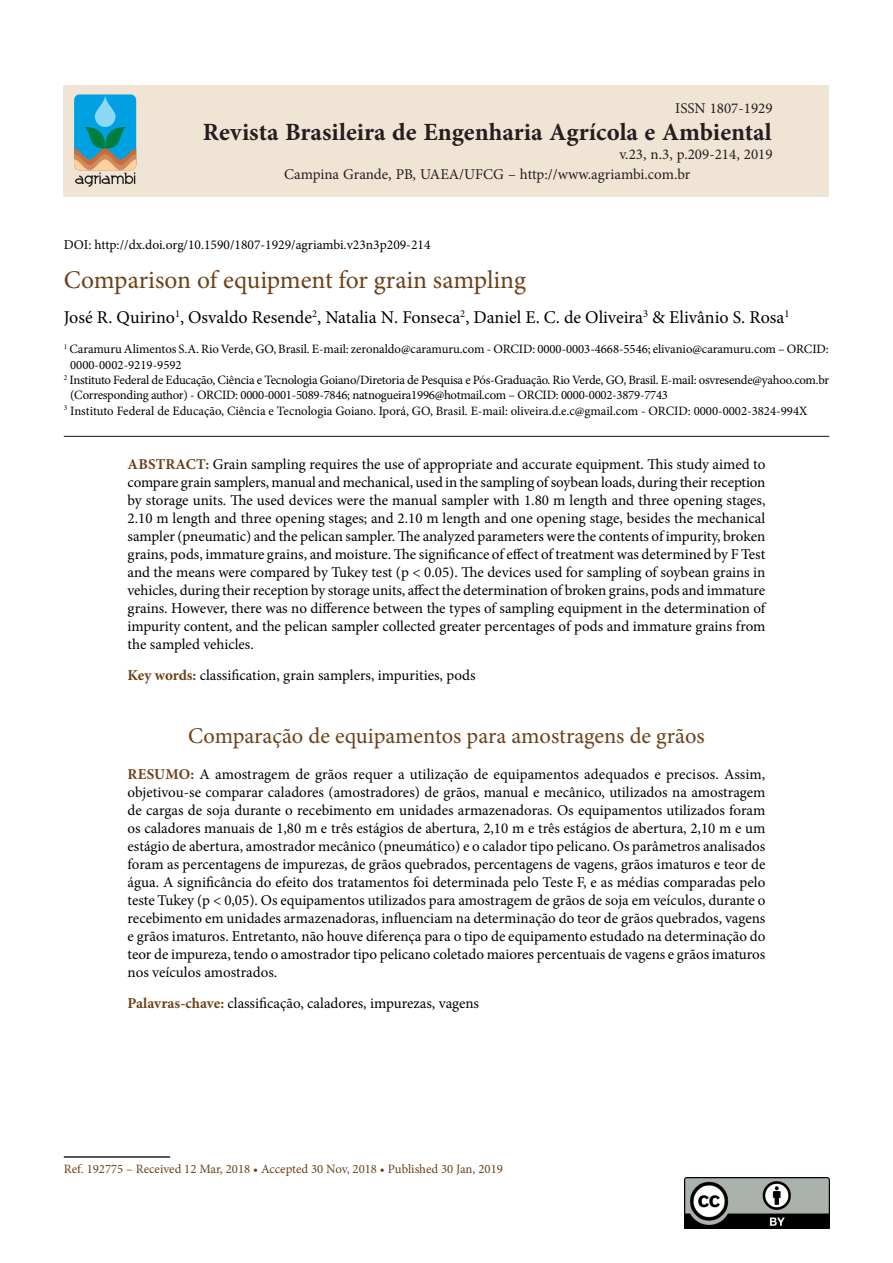
<style>
.page{position:relative;width:893px;height:1263px;background:#fff}
.page>*{position:absolute;margin:0;border:0;box-sizing:border-box;transform-origin:0 0}
.Titulo_RBEAA{font:25.5px "Minion Pro";letter-spacing:-.005em;color:#6c4118}
.Corpo_do_Texto{font:700 24.75px "Minion Pro";letter-spacing:-.005em;color:#231f20}
.Texto_Resumo_RBEAA{font:22.5px "Minion Pro";color:#6c4118}
.Autores_RBEAA{font:18px "Minion Pro";color:#000}
.Texto_Resumo_RBEAA-2{font:15px/18px "Minion Pro";color:#000;text-align:justify}
.Corpo_do_Texto-2{font:15px "Minion Pro";color:#231f20}
.t1{font:13.5px "Minion Pro";color:#000}
.t2{font:12.75px/15.3px "Minion Pro";letter-spacing:-.015em;color:#000}
.t3{font:12.75px "Minion Pro";color:#6c4118}
.s1{font-weight:700;color:#6c4118}
</style>
<div class="page">
<div style="left:64px;top:85px;width:765px;height:111px;background:#f0e4d4"></div>
<svg style="left:74px;top:94px;width:62px;height:93px;background:#54a3b5"></svg>
<hr style="left:64px;top:436px;width:765px;height:1px;background:#231f20">
<hr style="left:64px;top:1156px;width:106px;height:2px;background:#231f20">
<img style="left:684px;top:1178px;width:145px;height:51px">
<p class="Corpo_do_Texto-2" style="left:675px;top:99px;width:99px">ISSN 1807-1929</p>
<p class="Corpo_do_Texto-2" style="left:619px;top:145px;width:155px">v.23, n.3, p.209-214, 2019</p>
<p class="Corpo_do_Texto" style="left:203px;top:115px;width:570px">Revista Brasileira de Engenharia Agrícola e Ambiental</p>
<p class="Corpo_do_Texto-2" style="left:284px;top:164px;width:408px">Campina Grande, PB, UAEA/UFCG – http://www.agriambi.com.br</p>
<p class="t1" style="left:64px;top:235px;width:368px">DOI: http://dx.doi.org/10.1590/1807-1929/agriambi.v23n3p209-214</p>
<p class="Titulo_RBEAA" style="left:64px;top:263px;width:464px">Comparison of equipment for grain sampling</p>
<p class="Autores_RBEAA" style="left:64px;top:305px;width:727px">José R. Quirino<sup>1</sup>, Osvaldo Resende<sup>2</sup>, Natalia N. Fonseca<sup>2</sup>, Daniel E. C. de Oliveira<sup>3</sup> &amp; Elivânio S. Rosa<sup>1</sup></p>
<p class="t2" style="left:70px;top:342px;width:760px;text-indent:-6px"><sup>1</sup> Caramuru Alimentos S.A. Rio Verde, GO, Brasil. E-mail: zeronaldo@caramuru.com - ORCID: 0000-0003-4668-5546; elivanio@caramuru.com – ORCID:<br>0000-0002-9219-9592</p>
<p class="t2" style="left:70px;top:372px;width:761px;text-indent:-6px"><sup>2</sup> Instituto Federal de Educação, Ciência e Tecnologia Goiano/Diretoria de Pesquisa e Pós-Graduação. Rio Verde, GO, Brasil. E-mail: osvresende@yahoo.com.br (Corresponding author) - ORCID: 0000-0001-5089-7846; natnogueira1996@hotmail.com – ORCID: 0000-0002-3879-7743</p>
<p class="t2" style="left:64px;top:403px;width:745px"><sup>3</sup> Instituto Federal de Educação, Ciência e Tecnologia Goiano. Iporá, GO, Brasil. E-mail: oliveira.d.e.c@gmail.com - ORCID: 0000-0002-3824-994X</p>
<p class="Texto_Resumo_RBEAA-2" style="left:128px;top:455px;width:639px"><span class="s1">ABSTRACT:</span> Grain sampling requires the use of appropriate and accurate equipment. This study aimed to compare grain samplers, manual and mechanical, used in the sampling of soybean loads, during their reception by storage units. The used devices were the manual sampler with 1.80 m length and three opening stages, 2.10 m length and three opening stages; and 2.10 m length and one opening stage, besides the mechanical sampler (pneumatic) and the pelican sampler. The analyzed parameters were the contents of impurity, broken grains, pods, immature grains, and moisture. The significance of effect of treatment was determined by F Test and the means were compared by Tukey test (p &lt; 0.05). The devices used for sampling of soybean grains in vehicles, during their reception by storage units, affect the determination of broken grains, pods and immature grains. However, there was no difference between the types of sampling equipment in the determination of impurity content, and the pelican sampler collected greater percentages of pods and immature grains from the sampled vehicles.</p>
<p class="Texto_Resumo_RBEAA-2" style="left:128px;top:666px;width:349px"><span class="s1">Key words:</span> classification, grain samplers, impurities, pods</p>
<p class="Texto_Resumo_RBEAA" style="left:188px;top:720px;width:518px">Comparação de equipamentos para amostragens de grãos</p>
<p class="Texto_Resumo_RBEAA-2" style="left:128px;top:765px;width:639px"><span class="s1">RESUMO:</span> A amostragem de grãos requer a utilização de equipamentos adequados e precisos. Assim, objetivou-se comparar caladores (amostradores) de grãos, manual e mecânico, utilizados na amostragem de cargas de soja durante o recebimento em unidades armazenadoras. Os equipamentos utilizados foram os caladores manuais de 1,80 m e três estágios de abertura, 2,10 m e três estágios de abertura, 2,10 m e um estágio de abertura, amostrador mecânico (pneumático) e o calador tipo pelicano. Os parâmetros analisados foram as percentagens de impurezas, de grãos quebrados, percentagens de vagens, grãos imaturos e teor de água. A significância do efeito dos tratamentos foi determinada pelo Teste F, e as médias comparadas pelo teste Tukey (p &lt; 0,05). Os equipamentos utilizados para amostragem de grãos de soja em veículos, durante o recebimento em unidades armazenadoras, influenciam na determinação do teor de grãos quebrados, vagens e grãos imaturos. Entretanto, não houve diferença para o tipo de equipamento estudado na determinação do teor de impureza, tendo o amostrador tipo pelicano coletado maiores percentuais de vagens e grãos imaturos nos veículos amostrados.</p>
<p class="Texto_Resumo_RBEAA-2" style="left:128px;top:994px;width:353px"><span class="s1">Palavras-chave:</span> classificação, caladores, impurezas, vagens</p>
<p class="t3" style="left:64px;top:1160px;width:441px">Ref. 192775 – Received 12 Mar, 2018 • Accepted 30 Nov, 2018 • Published 30 Jan, 2019</p>
</div>
